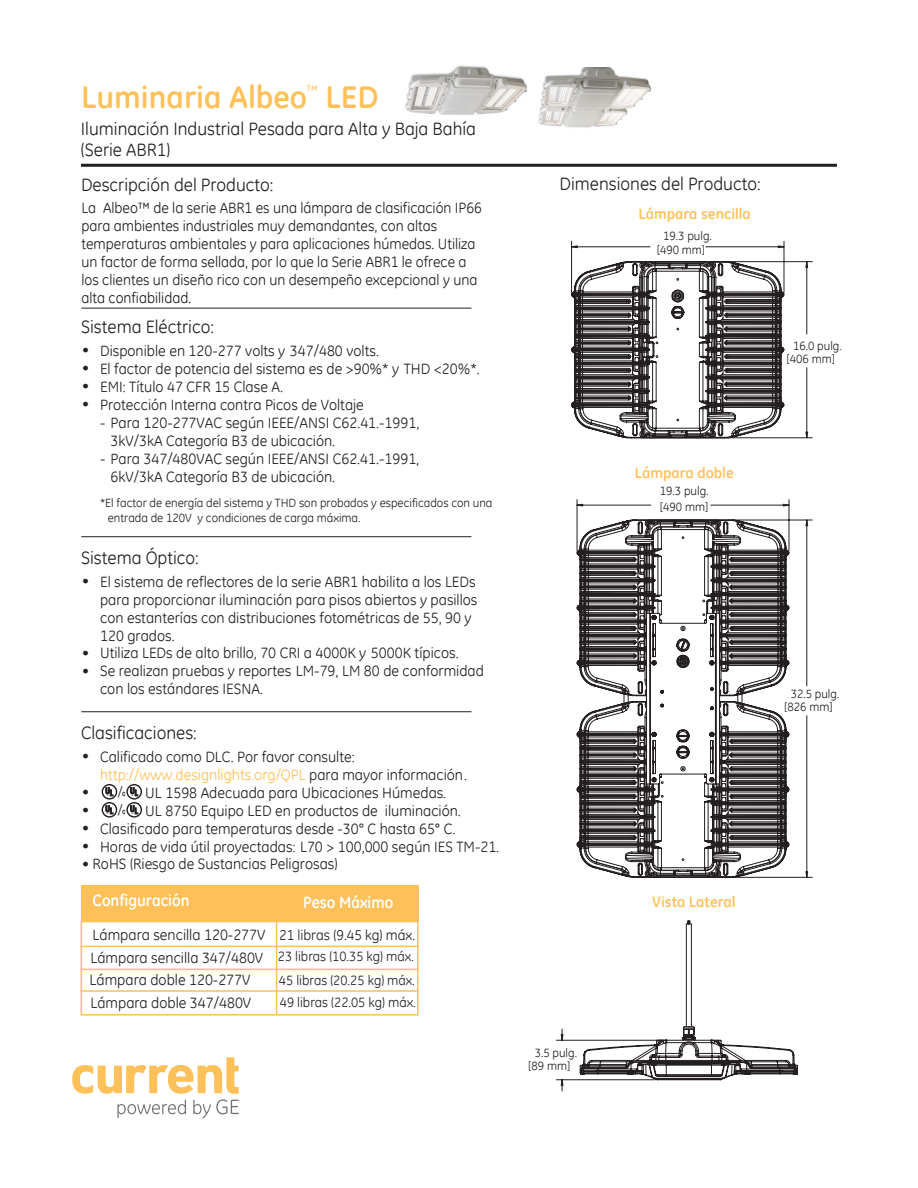
<style>
.page{position:relative;width:918px;height:1188px;background:#fff}
.page>*{position:absolute;margin:0;border:0;box-sizing:border-box;transform-origin:0 0}
.t1{font:700 31.5px "GE Inspira";color:#fec058}
.t2{font:18px/21px "GE Inspira";color:#231f20}
.t3{font:700 16.5px "GE Inspira";color:#fff;scale:.95 1}
.t4{font:15px/18px "GE Inspira";color:#231f20}
.t5{font:15px "GE Inspira";color:#fec058}
.t6{font:700 15px "GE Inspira";color:#fec058}
.t7{font:14.25px "GE Inspira";color:#231f20}
.t8{font:13.95px "GE Inspira";color:#fec058}
.t9{font:13.65px/18px "GE Inspira";color:#231f20}
.t10{font:13.5px "GE Inspira";color:#231f20}
.t11{font:12px/13.2px "GE Inspira";color:#231f20;text-align:center}
.s1{color:#231f20}
.s2{font-size:13.5px}
</style>
<div class="page">
<img style="left:538px;top:68px;width:113px;height:60px">
<img style="left:405px;top:65px;width:122px;height:50px">
<hr style="left:81px;top:308px;width:390px;height:1px;background:#231f20">
<hr style="left:81px;top:536px;width:390px;height:1px;background:#231f20">
<hr style="left:81px;top:711px;width:390px;height:1px;background:#231f20">
<hr style="left:81px;top:164px;width:756px;height:3px;background:#231f20">
<svg style="left:571px;top:241px;width:242px;height:197px"></svg>
<svg style="left:571px;top:245px;width:7px;height:3px"></svg>
<svg style="left:778px;top:245px;width:7px;height:3px"></svg>
<svg style="left:577px;top:499px;width:236px;height:379px"></svg>
<svg style="left:577px;top:504px;width:6px;height:3px"></svg>
<svg style="left:783px;top:504px;width:7px;height:3px"></svg>
<svg style="left:102px;top:784px;width:15px;height:16px"></svg>
<svg style="left:103px;top:785px;width:13px;height:13px"></svg>
<svg style="left:105px;top:787px;width:9px;height:9px"></svg>
<svg style="left:126px;top:784px;width:16px;height:16px"></svg>
<svg style="left:128px;top:785px;width:13px;height:13px"></svg>
<svg style="left:122px;top:787px;width:16px;height:9px"></svg>
<svg style="left:102px;top:802px;width:15px;height:16px"></svg>
<svg style="left:103px;top:803px;width:13px;height:13px"></svg>
<svg style="left:105px;top:805px;width:9px;height:9px"></svg>
<svg style="left:126px;top:802px;width:16px;height:16px"></svg>
<svg style="left:128px;top:803px;width:13px;height:13px"></svg>
<svg style="left:122px;top:805px;width:16px;height:9px"></svg>
<div style="left:81px;top:921px;width:337px;height:95px;border:2px solid #fec058"></div>
<div style="left:81px;top:885px;width:337px;height:37px;background:#fec058"></div>
<hr style="left:276px;top:893px;width:1px;height:121px;background:#fec058">
<hr style="left:81px;top:946px;width:337px;height:1px;background:#fec058">
<hr style="left:81px;top:969px;width:337px;height:1px;background:#fec058">
<svg style="left:72px;top:1057px;width:167px;height:61px"></svg>
<svg style="left:805px;top:432px;width:3px;height:6px"></svg>
<svg style="left:805px;top:261px;width:3px;height:7px"></svg>
<svg style="left:556px;top:921px;width:242px;height:171px"></svg>
<svg style="left:805px;top:519px;width:3px;height:7px"></svg>
<svg style="left:805px;top:871px;width:3px;height:7px"></svg>
<hr style="left:81px;top:990px;width:337px;height:2px;background:#fec058">
<h1 class="t1" style="left:81px;top:76px;width:227px">Luminaria Albeo</h1>
<p class="t8" style="left:307px;top:81px;width:13px">™</p>
<h1 class="t1" style="left:326px;top:76px;width:55px">LED</h1>
<p class="t2" style="left:81px;top:118px;width:397px">Iluminación Industrial Pesada para Alta y Baja Bahía (Serie ABR1)</p>
<p class="t2" style="left:81px;top:174px;width:194px">Descripción del Producto:</p>
<p class="t2" style="left:560px;top:173px;width:203px">Dimensiones del Producto:</p>
<p class="t4" style="left:81px;top:199px;width:402px">La Albeo™ de la serie ABR1 es una lámpara de clasificación IP66 para ambientes industriales muy demandantes, con altas temperaturas ambientales y para aplicaciones húmedas. Utiliza un factor de forma sellada, por lo que la Serie ABR1 le ofrece a los clientes un diseño rico con un desempeño excepcional y una alta confiabilidad.</p>
<p class="t2" style="left:81px;top:316px;width:134px">Sistema Eléctrico:</p>
<p class="t4" style="left:82px;top:341px;width:298px">• Disponible en 120-277 volts y 347/480 volts.</p>
<p class="t4" style="left:82px;top:359px;width:399px">• El factor de potencia del sistema es de &gt;90%* y THD &lt;20%*.</p>
<p class="t4" style="left:82px;top:377px;width:202px">• EMI: Título 47 CFR 15 Clase A.</p>
<p class="t4" style="left:82px;top:395px;width:283px">• Protección Interna contra Picos de Voltaje</p>
<p class="t4" style="left:111px;top:413px;width:310px;text-indent:-10px">- Para 120-277VAC según IEEE/ANSI C62.41.-1991,<br>3kV/3kA Categoría B3 de ubicación.</p>
<p class="t4" style="left:111px;top:449px;width:310px;text-indent:-10px">- Para 347/480VAC según IEEE/ANSI C62.41.-1991,<br>6kV/3kA Categoría B3 de ubicación.</p>
<p class="t11" style="left:108px;top:495px;width:386px;line-height:15px;text-align:left;text-indent:-8px">*El factor de energía del sistema y THD son probados y especificados con una entrada de 120V y condiciones de carga máxima.</p>
<p class="t2" style="left:81px;top:546px;width:119px">Sistema Óptico:</p>
<p class="t4" style="left:100px;top:572px;width:379px;text-indent:-18px">• El sistema de reflectores de la serie ABR1 habilita a los LEDs para proporcionar iluminación para pisos abiertos y pasillos con estanterías con distribuciones fotométricas de 55, 90 y 120 grados.</p>
<p class="t4" style="left:82px;top:644px;width:378px">• Utiliza LEDs de alto brillo, 70 CRI a 4000K y 5000K típicos.</p>
<p class="t4" style="left:100px;top:662px;width:385px;text-indent:-18px">• Se realizan pruebas y reportes LM-79, LM 80 de conformidad con los estándares IESNA.</p>
<p class="t2" style="left:81px;top:722px;width:117px">Clasificaciones:</p>
<p class="t4" style="left:82px;top:747px;width:274px">• Calificado como DLC. Por favor consulte:</p>
<p class="t5" style="left:100px;top:765px;width:368px">http://www.designlights.org/QPL <span class="s1">para mayor información.</span></p>
<p class="t4" style="left:82px;top:783px;width:9px">•</p>
<p class="t4" style="left:82px;top:801px;width:9px">•</p>
<p class="t4" style="left:145px;top:783px;width:317px">UL 1598 Adecuada para Ubicaciones Húmedas.<br>UL 8750 Equipo LED en productos de iluminación.</p>
<p class="t4" style="left:82px;top:819px;width:375px">• Clasificado para temperaturas desde -30° C hasta 65° C.</p>
<p class="t4" style="left:82px;top:837px;width:419px">• Horas de vida útil proyectadas: L70 &gt; 100,000 según IES TM-21.</p>
<p class="t4" style="left:82px;top:855px;width:257px">• RoHS (Riesgo de Sustancias Peligrosas)</p>
<p class="t9" style="left:118px;top:783px;width:6px">/ /</p>
<p class="t3" style="left:93px;top:890px;width:104px">Configuración</p>
<p class="t4" style="left:93px;top:925px;width:174px">Lámpara sencilla 120-277V</p>
<p class="t3" style="left:303px;top:892px;width:96px">Peso Máximo</p>
<p class="t7" style="left:279px;top:926px;width:138px">21 libras (9.45 kg) máx.</p>
<p class="t4" style="left:90px;top:946px;width:326px;line-height:22.6px">Lámpara sencilla 347/480V <span class="s2">23 libras (10.35 kg) máx.<br></span>Lámpara doble 120-277V</p>
<p class="t10" style="left:279px;top:972px;width:137px">45 libras (20.25 kg) máx.</p>
<p class="t4" style="left:90px;top:994px;width:162px">Lámpara doble 347/480V</p>
<p class="t10" style="left:280px;top:993px;width:137px">49 libras (22.05 kg) máx.</p>
<p class="t11" style="left:528px;top:1046px;width:50px">3.5 pulg. [89 mm]</p>
<p class="t6" style="left:638px;top:205px;width:114px">Lámpara sencilla</p>
<p class="t11" style="left:657px;top:229px;width:57px">19.3 pulg. [490 mm]</p>
<p class="t6" style="left:635px;top:463px;width:101px">Lámpara doble</p>
<p class="t11" style="left:660px;top:483px;width:50px;line-height:16px;text-align:left">19.3 pulg. [490 mm]</p>
<p class="t6" style="left:653px;top:892px;width:85px">Vista Lateral</p>
<p class="t11" style="left:787px;top:339px;width:57px">16.0 pulg. [406 mm]</p>
<p class="t11" style="left:784px;top:687px;width:57px">32.5 pulg. [826 mm]</p>
</div>
